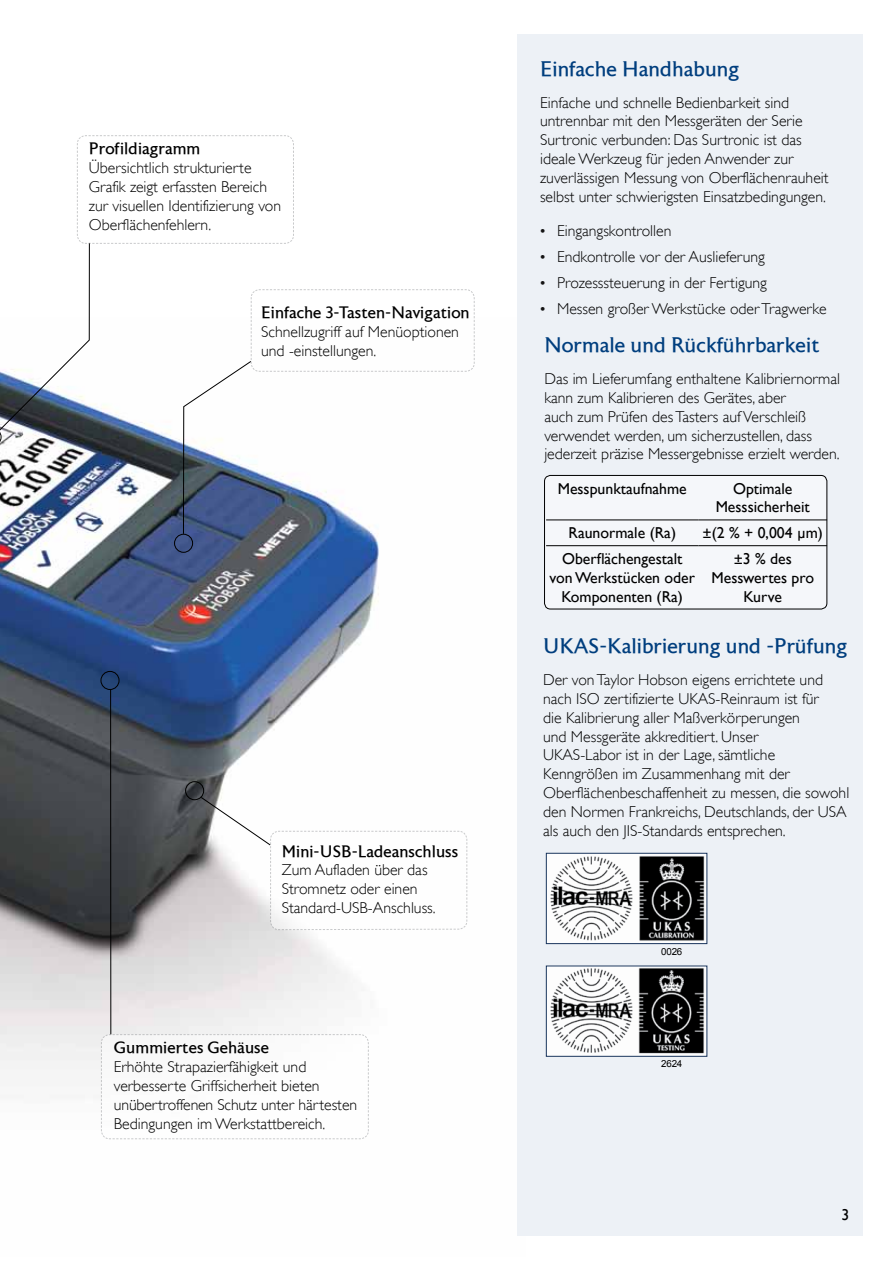
<style>
.page{position:relative;width:893px;height:1263px;background:#fff}
.page>*{position:absolute;margin:0;border:0;box-sizing:border-box;transform-origin:0 0}
.t1{font:21px "Astoria Roman";color:#003e7e}
.t2{font:16.5px "Astoria Roman";color:#000}
.t3{font:300 15.75px/18.9px "Gill Alt One";color:#000}
.t4{font:15.75px/18.9px "Gill Alt One";color:#000;text-align:center}
.t5{font:9.75px "Arial";letter-spacing:-.02em;color:#000}
.s1{font-weight:400;font-size:15px;color:#141414}
</style>
<div class="page">
<img style="left:0;top:535px;width:526px;height:701px">
<div style="left:517px;top:34px;width:345px;height:1201px;background:#edf1f6"></div>
<div style="left:544px;top:475px;width:283px;height:134px;background:#f5f7fa;border-radius:6px"></div>
<div style="left:174px;top:534px;width:19px;height:19px;border:1px solid #000;border-radius:50%"></div>
<div style="left:185px;top:781px;width:19px;height:19px;border:1px solid #000;border-radius:50%"></div>
<div style="left:101px;top:671px;width:18px;height:19px;border:1px solid #000;border-radius:50%"></div>
<hr style="left:110px;top:689px;width:1px;height:345px;background:#000">
<svg style="left:0;top:135px;width:475px;height:400px"></svg>
<svg style="left:200px;top:796px;width:268px;height:134px"></svg>
<svg style="left:101px;top:1034px;width:268px;height:105px"></svg>
<hr style="left:546px;top:520px;width:152px;height:1px;background:#000">
<hr style="left:698px;top:520px;width:129px;height:1px;background:#000">
<hr style="left:546px;top:545px;width:152px;height:1px;background:#000">
<hr style="left:698px;top:545px;width:129px;height:1px;background:#000">
<div style="left:544px;top:475px;width:283px;height:134px;border:1px solid #000;border-radius:6px"></div>
<img style="left:548px;top:855px;width:157px;height:87px">
<div style="left:546px;top:853px;width:161px;height:91px;border:1px solid #18345c"></div>
<img style="left:548px;top:968px;width:157px;height:86px">
<h1 class="t1" style="left:540px;top:57px;width:201px">Einfache Handhabung</h1>
<p class="t3" style="left:540px;top:93px;width:290px">Einfache und schnelle Bedienbarkeit sind untrennbar mit den Messgeräten der Serie Surtronic verbunden: Das Surtronic ist das ideale Werkzeug für jeden Anwender zur zuverlässigen Messung von Oberflächenrauheit selbst unter schwierigsten Einsatzbedingungen.</p>
<p class="t3" style="left:540px;top:222px;width:133px"><span class="s1">•</span> Eingangskontrollen</p>
<p class="t3" style="left:540px;top:247px;width:226px"><span class="s1">•</span> Endkontrolle vor der Auslieferung</p>
<p class="t3" style="left:540px;top:273px;width:228px"><span class="s1">•</span> Prozesssteuerung in der Fertigung</p>
<p class="t3" style="left:540px;top:299px;width:288px"><span class="s1">•</span> Messen großer Werkstücke oder Tragwerke</p>
<p class="t2" style="left:89px;top:140px;width:113px">Profildiagramm</p>
<p class="t3" style="left:89px;top:159px;width:194px">Übersichtlich strukturierte<br>Grafik zeigt erfassten Bereich zur visuellen Identifizierung von<br>Oberflächenfehlern.</p>
<p class="t2" style="left:261px;top:303px;width:210px">Einfache 3-Tasten-Navigation</p>
<p class="t3" style="left:261px;top:322px;width:199px">Schnellzugriff auf Menüoptionen und -einstellungen.</p>
<h1 class="t1" style="left:544px;top:334px;width:277px">Normale und Rückführbarkeit</h1>
<p class="t3" style="left:544px;top:369px;width:297px">Das im Lieferumfang enthaltene Kalibriernormal kann zum Kalibrieren des Gerätes, aber<br>auch zum Prüfen des Tasters auf Verschleiß verwendet werden, um sicherzustellen, dass jederzeit präzise Messergebnisse erzielt werden.</p>
<p class="t4" style="left:558px;top:479px;width:131px">Messpunktaufnahme</p>
<p class="t4" style="left:716px;top:479px;width:96px">Optimale<br>Messsicherheit</p>
<p class="t4" style="left:568px;top:523px;width:109px">Raunormale (Ra)</p>
<p class="t4" style="left:703px;top:523px;width:122px">±(2 % + 0,004 µm)</p>
<p class="t4" style="left:550px;top:549px;width:147px">Oberflächengestalt von Werkstücken oder<br>Komponenten (Ra)</p>
<p class="t4" style="left:711px;top:549px;width:104px">±3 % des<br>Messwertes pro<br>Kurve</p>
<p class="t2" style="left:282px;top:842px;width:178px">Mini-USB-Ladeanschluss</p>
<p class="t3" style="left:282px;top:861px;width:155px">Zum Aufladen über das<br>Stromnetz oder einen<br>Standard-USB-Anschluss.</p>
<p class="t2" style="left:114px;top:1039px;width:157px">Gummiertes Gehäuse</p>
<p class="t3" style="left:114px;top:1057px;width:245px">Erhöhte Strapazierfähigkeit und verbesserte Griffsicherheit bieten unübertroffenen Schutz unter härtesten Bedingungen im Werkstattbereich.</p>
<h1 class="t1" style="left:543px;top:635px;width:306px">UKAS-Kalibrierung und -Prüfung</h1>
<p class="t3" style="left:543px;top:670px;width:308px">Der von Taylor Hobson eigens errichtete und nach ISO zertifizierte UKAS-Reinraum ist für<br>die Kalibrierung aller Maßverkörperungen<br>und Messgeräte akkreditiert. Unser<br>UKAS-Labor ist in der Lage, sämtliche Kenngrößen im Zusammenhang mit der Oberflächenbeschaffenheit zu messen, die sowohl den Normen Frankreichs, Deutschlands, der USA als auch den JIS-Standards entsprechen.</p>
<p class="t5" style="left:661px;top:945px;width:23px">0026</p>
<p class="t5" style="left:661px;top:1057px;width:23px">2624</p>
<p class="t4" style="left:834px;top:1205px;width:17px">33</p>
</div>
